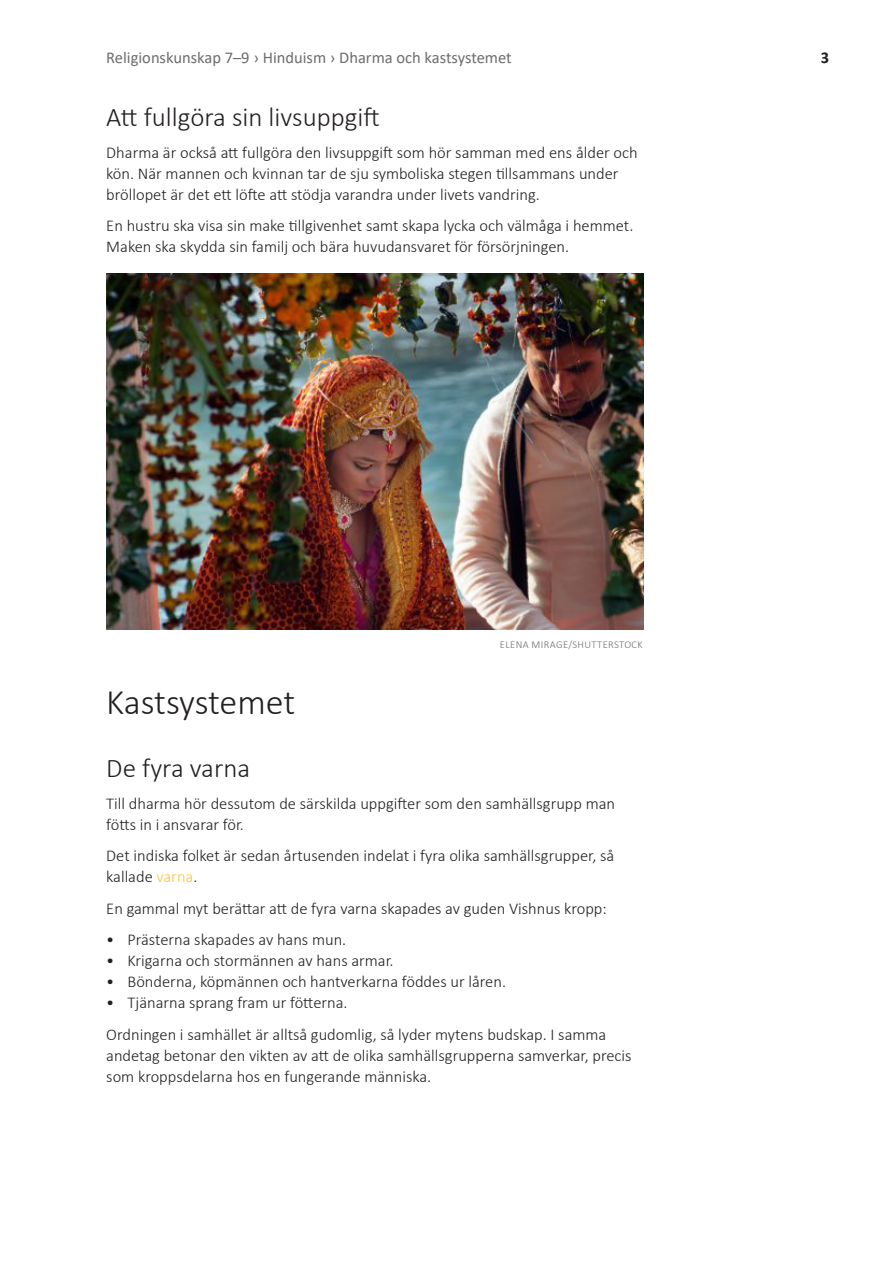
<style>
.page{position:relative;width:893px;height:1263px;background:#fff}
.page>*{position:absolute;margin:0;border:0;box-sizing:border-box;transform-origin:0 0}
.U3{font:300 36px "Calibri";letter-spacing:-.01em;color:#231f20}
.U4{font:300 27px "Calibri";color:#231f20}
.GT{font:300 16.5px/21px "Calibri";color:#231f20}
.t1{font:16.5px "Calibri";color:#6c6d70}
.t2{font:700 16.5px "Calibri";color:#231f20}
.Quellennachweis{font:300 10.5px "Calibri";letter-spacing:.04em;color:#6c6d70}
.s1{color:#ffc33c}
</style>
<div class="page">
<img style="left:107px;top:273px;width:536px;height:357px">
<p class="t1" style="left:106px;top:46px;width:407px">Religionskunskap 7–9 › Hinduism › Dharma och kastsystemet</p>
<p class="t2" style="left:821px;top:46px;width:10px">3</p>
<p class="U4" style="left:106px;top:100px;width:275px">Att fullgöra sin livsuppgift</p>
<p class="GT" style="left:106px;top:141px;width:533px">Dharma är också att fullgöra den livsuppgift som hör samman med ens ålder och kön. När mannen och kvinnan tar de sju symboliska stegen tillsammans under bröllopet är det ett löfte att stödja varandra under livets vandring.</p>
<p class="GT" style="left:106px;top:215px;width:529px">En hustru ska visa sin make tillgivenhet samt skapa lycka och välmåga i hemmet.<br>Maken ska skydda sin familj och bära huvudansvaret för försörjningen.</p>
<p class="Quellennachweis" style="left:500px;top:638px;width:145px">ELENA MIRAGE/SHUTTERSTOCK</p>
<p class="U3" style="left:106px;top:680px;width:191px">Kastsystemet</p>
<p class="U4" style="left:106px;top:751px;width:145px">De fyra varna</p>
<p class="GT" style="left:106px;top:792px;width:510px">Till dharma hör dessutom de särskilda uppgifter som den samhällsgrupp man fötts in i ansvarar för.</p>
<p class="GT" style="left:106px;top:845px;width:509px">Det indiska folket är sedan årtusenden indelat i fyra olika samhällsgrupper, så kallade <span class="s1">varna</span>.</p>
<p class="GT" style="left:106px;top:897px;width:502px">En gammal myt berättar att de fyra varna skapades av guden Vishnus kropp:</p>
<p class="GT" style="left:106px;top:929px;width:242px">• Prästerna skapades av hans mun.</p>
<p class="GT" style="left:106px;top:950px;width:289px">• Krigarna och stormännen av hans armar.</p>
<p class="GT" style="left:106px;top:971px;width:401px">• Bönderna, köpmännen och hantverkarna föddes ur låren.</p>
<p class="GT" style="left:106px;top:992px;width:243px">• Tjänarna sprang fram ur fötterna.</p>
<p class="GT" style="left:106px;top:1023px;width:527px">Ordningen i samhället är alltså gudomlig, så lyder mytens budskap. I samma andetag betonar den vikten av att de olika samhällsgrupperna samverkar, precis som kroppsdelarna hos en fungerande människa.</p>
</div>
